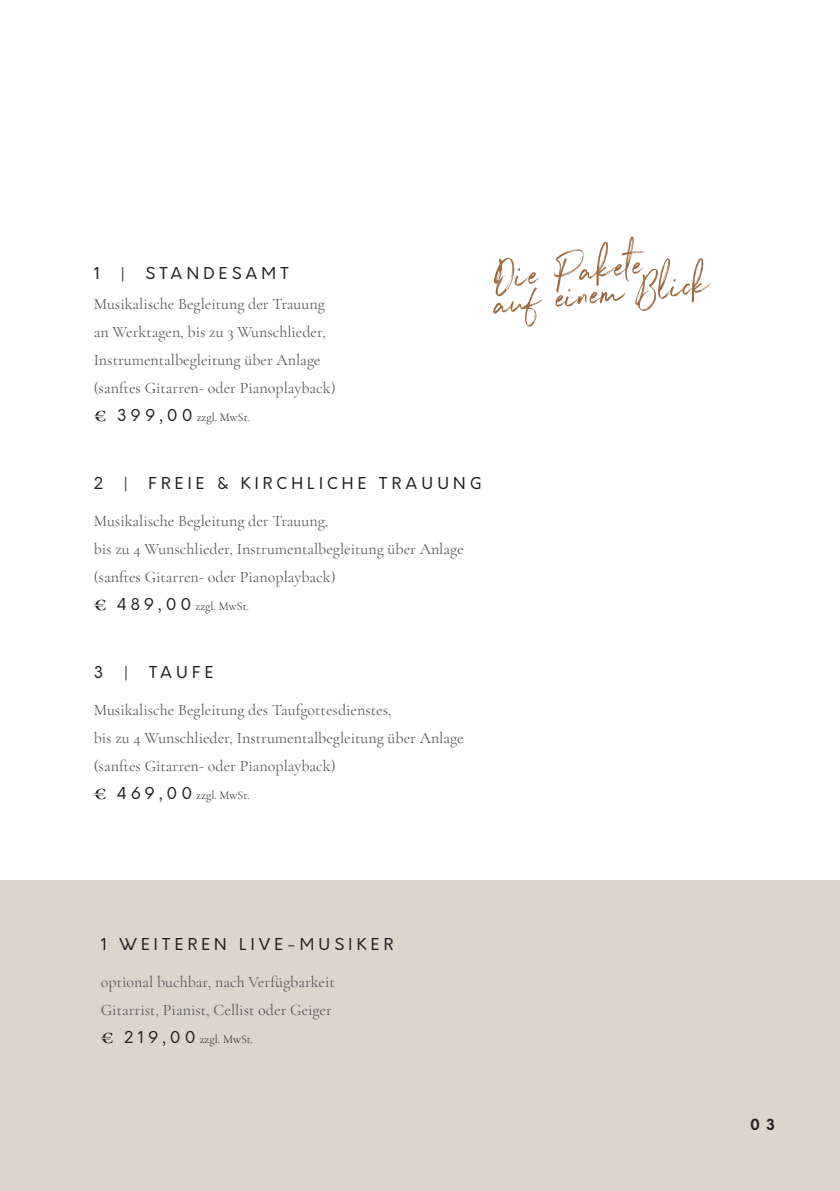
<style>
.page{position:relative;width:840px;height:1191px;background:#fff}
.page>*{position:absolute;margin:0;border:0;box-sizing:border-box;transform-origin:0 0}
.t1{font:16px/28px "Cormorant Garamond";color:#57585a}
.t2{font:16px "Orkney";letter-spacing:.26em;color:#231f20}
.t3{font:700 15px "Orkney";color:#231f20}
.t4{font:300 12px "Cormorant Garamond";color:#231f20}
.s1{font-weight:700;font-size:22px}
.s2{font-family:"Orkney";font-weight:400;font-size:16px}
</style>
<div class="page">
<div style="left:0;top:880px;width:839px;height:311px;background:#dbd5cc"></div>
<svg style="left:493px;top:236px;width:217px;height:91px"></svg>
<p class="t2" style="left:94px;top:263px;width:8px">1</p>
<p class="t2" style="left:120px;top:263px;width:6px">|</p>
<p class="t2" style="left:145px;top:263px;width:145px">STANDESAMT</p>
<p class="t1" style="left:94px;top:289px;width:243px">Musikalische Begleitung der Trauung an Werktagen, bis zu 3 Wunschlieder, Instrumentalbegleitung über Anlage (sanftes Gitarren- oder Pianoplayback)</p>
<p class="t4" style="left:94px;top:409px;width:158px"><span class="s1">€</span> <span class="s2">3 9 9 , 0 0</span> zzgl. MwSt.</p>
<p class="t2" style="left:94px;top:473px;width:11px">2</p>
<p class="t2" style="left:123px;top:473px;width:6px">|</p>
<p class="t2" style="left:148px;top:473px;width:334px">FREIE &amp; KIRCHLICHE TRAUUNG</p>
<p class="t1" style="left:94px;top:506px;width:371px">Musikalische Begleitung der Trauung,<br>bis zu 4 Wunschlieder, Instrumentalbegleitung über Anlage (sanftes Gitarren- oder Pianoplayback)</p>
<p class="t4" style="left:94px;top:598px;width:157px"><span class="s1">€</span> <span class="s2">4 8 9 , 0 0</span> zzgl. MwSt.</p>
<p class="t2" style="left:94px;top:662px;width:11px">3</p>
<p class="t2" style="left:124px;top:662px;width:6px">|</p>
<p class="t2" style="left:149px;top:662px;width:66px">TAUFE</p>
<p class="t1" style="left:94px;top:695px;width:371px">Musikalische Begleitung des Taufgottesdienstes,<br>bis zu 4 Wunschlieder, Instrumentalbegleitung über Anlage (sanftes Gitarren- oder Pianoplayback)</p>
<p class="t4" style="left:94px;top:787px;width:157px"><span class="s1">€</span> <span class="s2">4 6 9 , 0 0</span> zzgl. MwSt.</p>
<p class="t2" style="left:101px;top:934px;width:293px">1 WEITEREN LIVE-MUSIKER</p>
<p class="t1" style="left:101px;top:967px;width:235px">optional buchbar, nach Verfügbarkeit<br>Gitarrist, Pianist, Cellist oder Geiger</p>
<p class="t4" style="left:101px;top:1031px;width:154px"><span class="s1">€</span> <span class="s2">2 1 9 , 0 0</span> zzgl. MwSt.</p>
<p class="t3" style="left:749px;top:1114px;width:26px">0 3</p>
</div>
